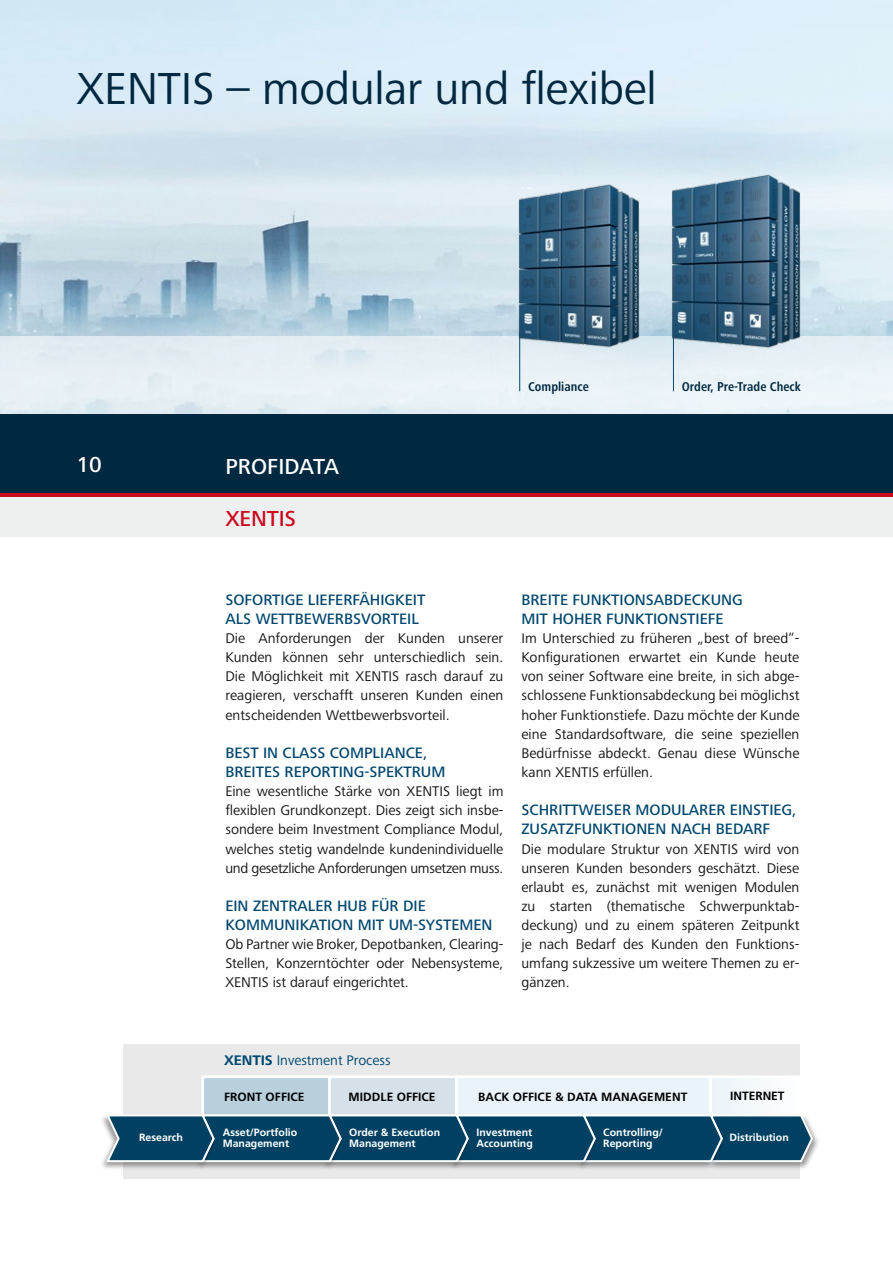
<style>
.page{position:relative;width:893px;height:1263px;background:#fff}
.page>*{position:absolute;margin:0;border:0;box-sizing:border-box;transform-origin:0 0}
.t1{font:46.5px "Frutiger Next Pro";letter-spacing:-.005em;color:#002941}
.t2{font:500 22.5px "Frutiger Next Pro";letter-spacing:.005em;color:#fff}
.t3{font:500 22.5px "Frutiger Next Pro";letter-spacing:-.005em;color:#cd071e}
.t4{font:21.75px "Frutiger Next Pro";color:#fff}
.t5{font:500 15.6px/19.2px "Frutiger Next Pro";color:#00466e}
.t6{font:14.55px/19px "Frutiger Next Pro";letter-spacing:.005em;color:#141415;text-align:justify}
.t7{font:14.4px "Frutiger Next Pro";color:#004870}
.t8{font:700 condensed 13.2px "Frutiger Next Pro";color:#002941}
.t9{font:700 12px "Frutiger";letter-spacing:.005em;color:#000204}
.t10{font:700 10.5px/10.8px "Frutiger";color:#fff}
.s1{font-weight:700}
</style>
<div class="page">
<div style="left:0;top:493px;width:893px;height:5px;background:#cd071e"></div>
<img style="left:0;top:0;width:893px;height:336px">
<div style="left:0;top:336px;width:893px;height:79px;background:#e7f0f6"></div>
<div style="left:0;top:415px;width:893px;height:78px;background:#002941"></div>
<div style="left:0;top:497px;width:893px;height:40px;background:#eeefef"></div>
<hr style="left:519px;top:332px;width:1px;height:59px;background:#00466e">
<hr style="left:673px;top:332px;width:1px;height:59px;background:#00466e">
<img style="left:518px;top:181px;width:121px;height:171px">
<img style="left:672px;top:171px;width:130px;height:182px">
<div style="left:124px;top:1044px;width:676px;height:135px;background:#e9e9ea"></div>
<div style="left:203px;top:1077px;width:127px;height:39px;background:#b9cfdb"></div>
<div style="left:201px;top:1075px;width:130px;height:42px;border:3px solid #fff"></div>
<div style="left:330px;top:1077px;width:127px;height:39px;background:#d5e0e8"></div>
<div style="left:328px;top:1075px;width:130px;height:42px;border:3px solid #fff"></div>
<div style="left:457px;top:1077px;width:254px;height:39px;background:#eaf3f9"></div>
<div style="left:455px;top:1075px;width:257px;height:42px;border:3px solid #fff"></div>
<div style="left:710px;top:1077px;width:91px;height:39px;background:#f5f9fc"></div>
<div style="left:709px;top:1075px;width:93px;height:42px;border:3px solid #fff"></div>
<img style="left:728px;top:1111px;width:90px;height:58px">
<img style="left:102px;top:1111px;width:117px;height:62px">
<svg style="left:105px;top:1113px;width:709px;height:50px;background:#265c79"></svg>
<h1 class="t1" style="left:77px;top:62px;width:581px">XENTIS – modular und flexibel</h1>
<h2 class="t2" style="left:77px;top:452px;width:27px">10</h2>
<h3 class="t4" style="left:76px;top:454px;width:26px">10</h3>
<p class="t10" style="left:139px;top:1132px;width:45px">Research</p>
<h2 class="t2" style="left:225px;top:453px;width:115px">PROFIDATA</h2>
<h2 class="t3" style="left:225px;top:505px;width:72px">XENTIS</h2>
<p class="t8" style="left:528px;top:379px;width:62px">Compliance</p>
<p class="t8" style="left:682px;top:379px;width:121px">Order, Pre-Trade Check</p>
<p class="t5" style="left:225px;top:590px;width:202px">SOFORTIGE LIEFERFÄHIGKEIT<br>ALS WETTBEWERBSVORTEIL</p>
<p class="t6" style="left:225px;top:629px;width:280px">Die Anforderungen der Kunden unserer Kunden können sehr unterschiedlich sein.<br>Die Möglichkeit mit XENTIS rasch darauf zu reagieren, verschafft unseren Kunden einen entscheidenden Wettbewerbsvorteil.</p>
<p class="t5" style="left:225px;top:743px;width:222px">BEST IN CLASS COMPLIANCE,<br>BREITES REPORTING-SPEKTRUM</p>
<p class="t6" style="left:225px;top:782px;width:280px">Eine wesentliche Stärke von XENTIS liegt im flexiblen Grundkonzept. Dies zeigt sich insbe&shy;sondere beim Investment Compliance Modul, welches stetig wandelnde kundenindividuelle und gesetzliche Anforderungen umsetzen muss.</p>
<p class="t5" style="left:225px;top:896px;width:269px">EIN ZENTRALER HUB FÜR DIE<br>KOMMUNIKATION MIT UM-SYSTEMEN</p>
<p class="t6" style="left:225px;top:935px;width:280px">Ob Partner wie Broker, Depotbanken, Clearing-Stellen, Konzerntöchter oder Nebensysteme, XENTIS ist darauf eingerichtet.</p>
<p class="t5" style="left:521px;top:590px;width:223px">BREITE FUNKTIONSABDECKUNG<br>MIT HOHER FUNKTIONSTIEFE</p>
<p class="t6" style="left:521px;top:629px;width:280px">Im Unterschied zu früheren „best of breed“- Konfigurationen erwartet ein Kunde heute von seiner Software eine breite, in sich abge&shy;schlossene Funktionsabdeckung bei möglichst hoher Funktionstiefe. Dazu möchte der Kunde eine Standardsoftware, die seine speziellen Bedürfnisse abdeckt. Genau diese Wünsche kann XENTIS erfüllen.</p>
<p class="t5" style="left:521px;top:800px;width:277px">SCHRITTWEISER MODULARER EINSTIEG,<br>ZUSATZFUNKTIONEN NACH BEDARF</p>
<p class="t6" style="left:521px;top:839px;width:280px">Die modulare Struktur von XENTIS wird von unseren Kunden besonders geschätzt. Diese erlaubt es, zunächst mit wenigen Modulen zu starten (thematische Schwerpunktab&shy;deckung) und zu einem späteren Zeitpunkt je nach Bedarf des Kunden den Funktions&shy;umfang sukzessive um weitere Themen zu er&shy;gänzen.</p>
<p class="t7" style="left:224px;top:1051px;width:168px"><span class="s1">XENTIS</span> Investment Process</p>
<p class="t9" style="left:224px;top:1089px;width:82px">FRONT OFFICE</p>
<p class="t10" style="left:223px;top:1127px;width:76px">Asset/Portfolio<br>Management</p>
<p class="t9" style="left:349px;top:1089px;width:88px">MIDDLE OFFICE</p>
<p class="t9" style="left:478px;top:1089px;width:211px">BACK OFFICE &amp; DATA MANAGEMENT</p>
<p class="t9" style="left:730px;top:1089px;width:56px">INTERNET</p>
<p class="t10" style="left:603px;top:1127px;width:61px">Controlling/<br>Reporting</p>
<p class="t10" style="left:349px;top:1127px;width:92px">Order &amp; Execution<br>Management</p>
<p class="t10" style="left:476px;top:1127px;width:58px">Investment<br>Accounting</p>
<p class="t10" style="left:729px;top:1132px;width:61px">Distribution</p>
</div>
